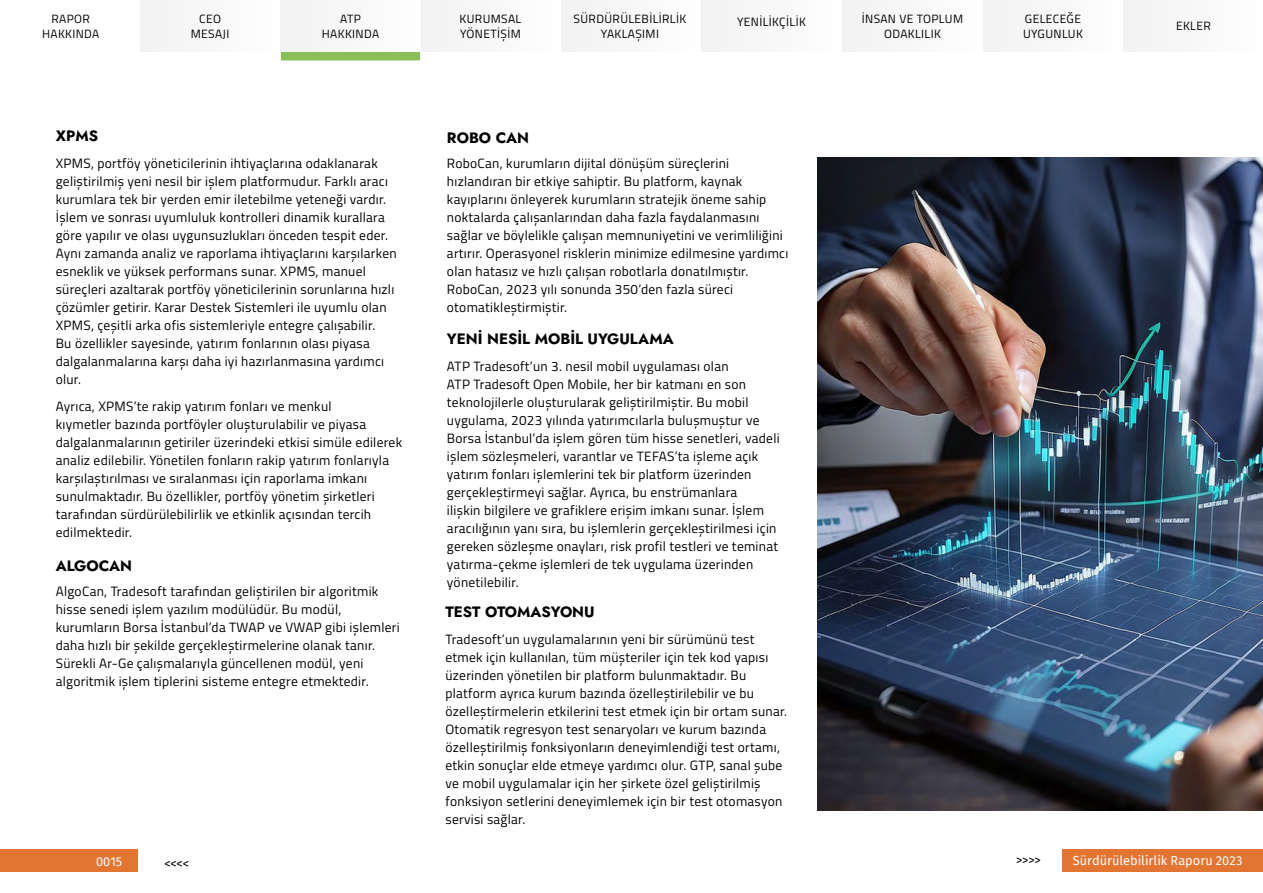
<style>
.page{position:relative;width:1263px;height:893px;background:#fff}
.page>*{position:absolute;margin:0;border:0;box-sizing:border-box;transform-origin:0 0}
.t1{font:700 15px "Jost";color:#000}
.t2{font:13.5px/18px "Titillium";letter-spacing:.02em;color:#000}
.t3{font:12.75px "Fira Sans";color:#fff}
.t4{font:12.75px "Fira Sans";color:#000}
.t5{font:12px/15px "Titillium";letter-spacing:.03em;color:#000;text-align:center}
</style>
<div class="page">
<img style="left:817px;top:158px;width:446px;height:652px">
<div style="left:0;top:849px;width:138px;height:23px;background:#e37532"></div>
<div style="left:1062px;top:850px;width:201px;height:22px;background:#e37532"></div>
<div style="left:140px;top:0;width:140px;height:52px;background:#f7f8f8"></div>
<div style="left:561px;top:0;width:139px;height:52px;background:#f7f8f8"></div>
<div style="left:983px;top:0;width:139px;height:52px;background:#f7f8f8"></div>
<div style="left:421px;top:0;width:139px;height:52px;background:#f7f8f8"></div>
<div style="left:843px;top:0;width:139px;height:52px;background:#f7f8f8"></div>
<div style="left:281px;top:0;width:139px;height:52px;background:#f7f8f8"></div>
<div style="left:702px;top:0;width:139px;height:52px;background:#f7f8f8"></div>
<div style="left:1124px;top:0;width:139px;height:52px;background:#f7f8f8"></div>
<div style="left:281px;top:52px;width:139px;height:8px;background:#89bf56"></div>
<p class="t5" style="left:42px;top:10px;width:59px">RAPOR<br>HAKKINDA</p>
<p class="t5" style="left:191px;top:10px;width:40px">CEO<br>MESAJI</p>
<p class="t5" style="left:322px;top:10px;width:59px">ATP<br>HAKKINDA</p>
<p class="t5" style="left:460px;top:10px;width:63px;text-align:left">KURUMSAL<br>YÖNETİŞİM</p>
<p class="t5" style="left:574px;top:10px;width:114px">SÜRDÜRÜLEBİLİRLİK<br>YAKLAŞIMI</p>
<p class="t5" style="left:737px;top:13px;width:70px">YENİLİKÇİLİK</p>
<p class="t5" style="left:1023px;top:10px;width:61px;text-align:left">GELECEĞE<br>UYGUNLUK</p>
<p class="t5" style="left:1176px;top:18px;width:36px">EKLER</p>
<p class="t5" style="left:862px;top:10px;width:103px">İNSAN VE TOPLUM<br>ODAKLILIK</p>
<p class="t1" style="left:56px;top:126px;width:44px">XPMS</p>
<p class="t1" style="left:447px;top:128px;width:84px">ROBO CAN</p>
<p class="t2" style="left:56px;top:154px;width:342px">XPMS, portföy yöneticilerinin ihtiyaçlarına odaklanarak geliştirilmiş yeni nesil bir işlem platformudur. Farklı aracı kurumlara tek bir yerden emir iletebilme yeteneği vardır.<br>İşlem ve sonrası uyumluluk kontrolleri dinamik kurallara göre yapılır ve olası uygunsuzlukları önceden tespit eder.<br>Aynı zamanda analiz ve raporlama ihtiyaçlarını karşılarken esneklik ve yüksek performans sunar. XPMS, manuel süreçleri azaltarak portföy yöneticilerinin sorunlarına hızlı çözümler getirir. Karar Destek Sistemleri ile uyumlu olan XPMS, çeşitli arka ofis sistemleriyle entegre çalışabilir.<br>Bu özellikler sayesinde, yatırım fonlarının olası piyasa dalgalanmalarına karşı daha iyi hazırlanmasına yardımcı olur.</p>
<p class="t2" style="left:56px;top:397px;width:348px">Ayrıca, XPMS’te rakip yatırım fonları ve menkul<br>kıymetler bazında portföyler oluşturulabilir ve piyasa dalgalanmalarının getiriler üzerindeki etkisi simüle edilerek analiz edilebilir. Yönetilen fonların rakip yatırım fonlarıyla karşılaştırılması ve sıralanması için raporlama imkanı sunulmaktadır. Bu özellikler, portföy yönetim şirketleri tarafından sürdürülebilirlik ve etkinlik açısından tercih edilmektedir.</p>
<p class="t1" style="left:56px;top:555px;width:78px">ALGOCAN</p>
<p class="t2" style="left:56px;top:581px;width:345px">AlgoCan, Tradesoft tarafından geliştirilen bir algoritmik hisse senedi işlem yazılım modülüdür. Bu modül, kurumların Borsa İstanbul’da TWAP ve VWAP gibi işlemleri daha hızlı bir şekilde gerçekleştirmelerine olanak tanır.<br>Sürekli Ar-Ge çalışmalarıyla güncellenen modül, yeni algoritmik işlem tiplerini sisteme entegre etmektedir.</p>
<p class="t2" style="left:447px;top:154px;width:343px">RoboCan, kurumların dijital dönüşüm süreçlerini hızlandıran bir etkiye sahiptir. Bu platform, kaynak kayıplarını önleyerek kurumların stratejik öneme sahip noktalarda çalışanlarından daha fazla faydalanmasını sağlar ve böylelikle çalışan memnuniyetini ve verimliliğini artırır. Operasyonel risklerin minimize edilmesine yardımcı olan hatasız ve hızlı çalışan robotlarla donatılmıştır.<br>RoboCan, 2023 yılı sonunda 350’den fazla süreci otomatikleştirmiştir.</p>
<p class="t1" style="left:447px;top:328px;width:228px">YENİ NESİL MOBİL UYGULAMA</p>
<p class="t2" style="left:447px;top:357px;width:334px">ATP Tradesoft’un 3. nesil mobil uygulaması olan<br>ATP Tradesoft Open Mobile, her bir katmanı en son teknolojilerle oluşturularak geliştirilmiştir. Bu mobil uygulama, 2023 yılında yatırımcılarla buluşmuştur ve Borsa İstanbul’da işlem gören tüm hisse senetleri, vadeli işlem sözleşmeleri, varantlar ve TEFAS’ta işleme açık yatırım fonları işlemlerini tek bir platform üzerinden gerçekleştirmeyi sağlar. Ayrıca, bu enstrümanlara<br>ilişkin bilgilere ve grafiklere erişim imkanı sunar. İşlem aracılığının yanı sıra, bu işlemlerin gerçekleştirilmesi için gereken sözleşme onayları, risk profil testleri ve teminat yatırma-çekme işlemleri de tek uygulama üzerinden yönetilebilir.</p>
<p class="t1" style="left:445px;top:601px;width:151px">TEST OTOMASYONU</p>
<p class="t2" style="left:445px;top:630px;width:343px">Tradesoft’un uygulamalarının yeni bir sürümünü test etmek için kullanılan, tüm müşteriler için tek kod yapısı üzerinden yönetilen bir platform bulunmaktadır. Bu platform ayrıca kurum bazında özelleştirilebilir ve bu özelleştirmelerin etkilerini test etmek için bir ortam sunar.<br>Otomatik regresyon test senaryoları ve kurum bazında özelleştirilmiş fonksiyonların deneyimlendiği test ortamı, etkin sonuçlar elde etmeye yardımcı olur. GTP, sanal şube ve mobil uygulamalar için her şirkete özel geliştirilmiş fonksiyon setlerini deneyimlemek için bir test otomasyon servisi sağlar.</p>
<p class="t3" style="left:96px;top:852px;width:28px">0015</p>
<p class="t3" style="left:1073px;top:851px;width:171px">Sürdürülebilirlik Raporu 2023</p>
<p class="t4" style="left:1041px;top:870px;width:26px;rotate:-180deg">&lt;&lt;&lt;&lt;</p>
<p class="t4" style="left:164px;top:854px;width:26px">&lt;&lt;&lt;&lt;</p>
</div>
